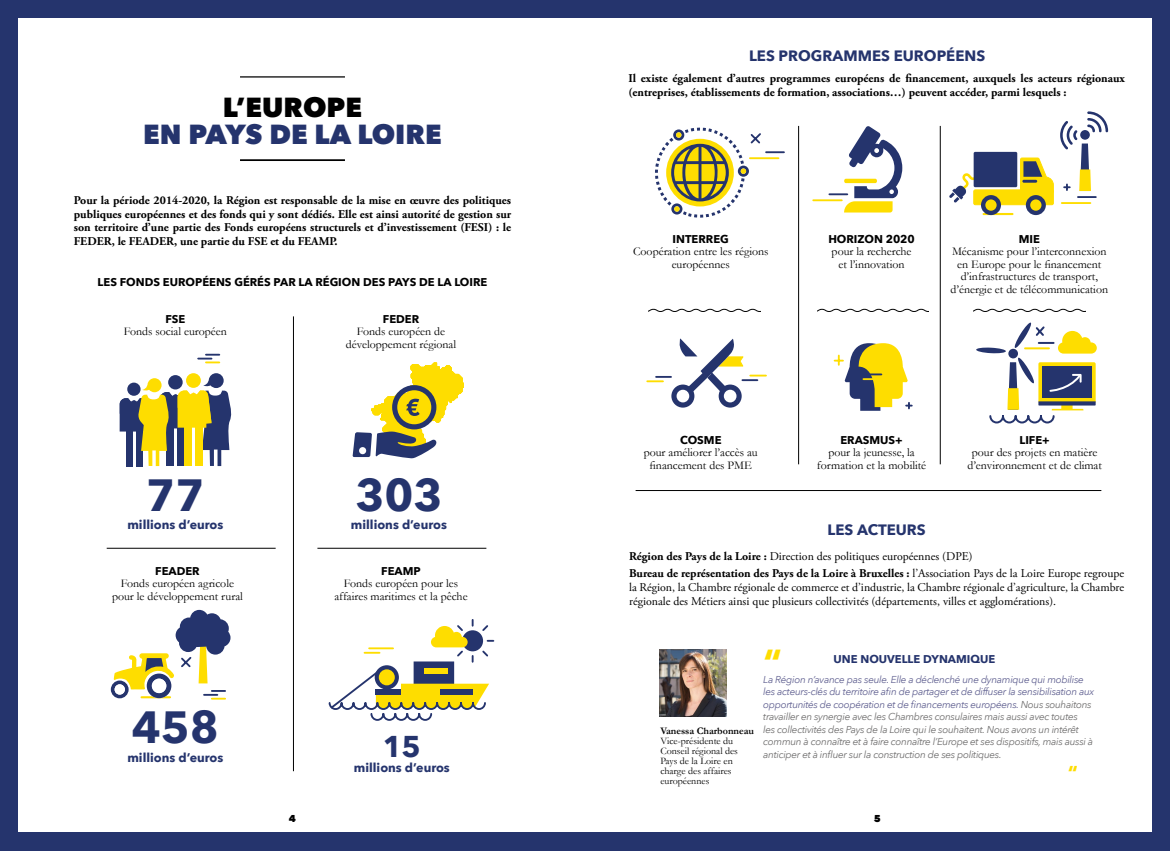
<style>
.page{position:relative;width:1170px;height:851px;background:#fff}
.page>*{position:absolute;margin:0;border:0;box-sizing:border-box;transform-origin:0 0}
.t1{font:700 45px "Avenir Next";color:#25346d}
.t2{font:700 37.5px "Avenir Next";color:#fedd00}
.t3{font:700 30px "Avenir Next";color:#25346d}
.t4{font:800 27.5px "Avenir Next";color:#25346d}
.t5{font:800 27.5px "Avenir Next";color:#000}
.t6{font:700 20px "Avenir Next";color:#fedd00}
.t7{font:700 15px "Avenir Next";color:#25346d}
.t8{font:700 12.5px "Avenir Next";color:#25346d}
.t9{font:11.88px/12.5px "Garamond";color:#000;text-align:center}
.t10{font:700 11.88px/13.8px "Adobe Garamond Pro";color:#000;text-align:justify}
.t11{font:11.88px/17.2px "Adobe Garamond Pro";color:#000}
.t12{font:700 11.25px "Avenir Next";color:#000}
.t13{font:700 11.25px "Avenir Next";color:#25346d}
.t14{font:italic 10px/12.5px "Avenir Next";letter-spacing:-.03em;color:#706f6f}
.t15{font:10px/10px "Garamond";color:#000}
.t16{font:700 10px "Garamond";color:#000}
.t17{font:800 10px "Avenir Next";color:#000}
.s1{font-weight:700}
.s2{color:#616191}
</style>
<div class="page">
<div style="left:0;top:0;width:585px;height:850px;background:#25346d"></div>
<div style="left:19px;top:19px;width:566px;height:813px;background:#fff"></div>
<hr style="left:240px;top:76px;width:105px;height:1px;background:#000">
<hr style="left:240px;top:159px;width:105px;height:2px;background:#000">
<hr style="left:293px;top:316px;width:1px;height:455px;background:#000">
<svg style="left:198px;top:354px;width:21px;height:9px"></svg>
<svg style="left:120px;top:373px;width:112px;height:93px"></svg>
<hr style="left:107px;top:548px;width:168px;height:1px;background:#000">
<hr style="left:317px;top:548px;width:169px;height:1px;background:#000">
<svg style="left:111px;top:609px;width:119px;height:90px"></svg>
<svg style="left:328px;top:619px;width:167px;height:102px"></svg>
<svg style="left:374px;top:665px;width:25px;height:24px"></svg>
<div style="left:379px;top:669px;width:16px;height:16px;background:#fedd00;border-radius:50%"></div>
<svg style="left:352px;top:362px;width:112px;height:97px"></svg>
<div style="left:585px;top:0;width:584px;height:850px;background:#25346d"></div>
<div style="left:585px;top:19px;width:566px;height:813px;background:#fff"></div>
<hr style="left:635px;top:490px;width:466px;height:1px;background:#000">
<hr style="left:798px;top:126px;width:1px;height:338px;background:#000">
<hr style="left:939px;top:126px;width:1px;height:338px;background:#000">
<img style="left:659px;top:649px;width:67px;height:67px">
<hr style="left:813px;top:199px;width:28px;height:2px;background:#fedd00">
<svg style="left:829px;top:126px;width:73px;height:86px"></svg>
<svg style="left:655px;top:128px;width:129px;height:90px"></svg>
<hr style="left:1061px;top:202px;width:29px;height:2px;background:#fedd00">
<svg style="left:647px;top:338px;width:119px;height:69px"></svg>
<svg style="left:976px;top:322px;width:120px;height:102px"></svg>
<svg style="left:834px;top:343px;width:77px;height:68px"></svg>
<hr style="left:983px;top:213px;width:29px;height:2px;background:#fedd00">
<div style="left:973px;top:190px;width:80px;height:15px;background:#fedd00;border-radius:2px"></div>
<div style="left:973px;top:190px;width:80px;height:15px;border:1px solid #fedd00;border-radius:2px"></div>
<svg style="left:949px;top:173px;width:51px;height:42px"></svg>
<svg style="left:1020px;top:158px;width:33px;height:57px"></svg>
<hr style="left:1022px;top:180px;width:15px;height:3px;background:#25346d">
<div style="left:973px;top:152px;width:44px;height:35px;background:#25346d;border-radius:2px"></div>
<svg style="left:1060px;top:111px;width:47px;height:87px"></svg>
<svg style="left:648px;top:309px;width:112px;height:3px"></svg>
<svg style="left:817px;top:309px;width:111px;height:3px"></svg>
<svg style="left:973px;top:309px;width:111px;height:3px"></svg>
<h3 class="t5" style="left:223px;top:90px;width:140px">L’EUROPE</h3>
<h3 class="t4" style="left:143px;top:118px;width:300px">EN PAYS DE LA LOIRE</h3>
<p class="t10" style="left:74px;top:193px;width:439px">Pour la période 2014-2020, la Région est responsable de la mise en œuvre des politiques publiques européennes et des fonds qui y sont dédiés. Elle est ainsi autorité de gestion sur son territoire d’une partie des Fonds européens structurels et d’investissement (FESI) : le FEDER, le FEADER, une partie du FSE et du FEAMP.</p>
<p class="t12" style="left:98px;top:272px;width:391px">LES FONDS EUROPÉENS GÉRÉS PAR LA RÉGION DES PAYS DE LA LOIRE</p>
<p class="t12" style="left:165px;top:309px;width:21px">FSE</p>
<p class="t9" style="left:124px;top:325px;width:104px">Fonds social européen</p>
<p class="t12" style="left:383px;top:309px;width:38px">FEDER</p>
<p class="t9" style="left:346px;top:325px;width:112px">Fonds européen de développement régional</p>
<h1 class="t1" style="left:146px;top:455px;width:60px">77</h1>
<p class="t8" style="left:127px;top:514px;width:97px">millions d’euros</p>
<p class="t12" style="left:155px;top:561px;width:46px">FEADER</p>
<p class="t9" style="left:112px;top:577px;width:132px">Fonds européen agricole pour le développement rural</p>
<h1 class="t1" style="left:132px;top:688px;width:89px">458</h1>
<p class="t8" style="left:127px;top:746px;width:97px">millions d’euros</p>
<h1 class="t1" style="left:355px;top:455px;width:89px">303</h1>
<p class="t8" style="left:351px;top:514px;width:97px">millions d’euros</p>
<p class="t12" style="left:381px;top:561px;width:41px">FEAMP</p>
<p class="t9" style="left:334px;top:577px;width:135px">Fonds européen pour les affaires maritimes et la pêche</p>
<p class="t17" style="left:289px;top:812px;width:9px">4</p>
<h3 class="t3" style="left:383px;top:720px;width:40px">15</h3>
<p class="t8" style="left:354px;top:756px;width:97px">millions d’euros</p>
<h3 class="t7" style="left:749px;top:42px;width:238px">LES PROGRAMMES EUROPÉENS</h3>
<p class="t10" style="left:628px;top:72px;width:498px">Il existe également d’autres programmes européens de financement, auxquels les acteurs régionaux (entreprises, établissements de formation, associations…) peuvent accéder, parmi lesquels :</p>
<p class="t12" style="left:672px;top:229px;width:58px">INTERREG</p>
<p class="t9" style="left:633px;top:245px;width:137px">Coopération entre les régions européennes</p>
<p class="t12" style="left:828px;top:229px;width:88px">HORIZON 2020</p>
<p class="t9" style="left:831px;top:245px;width:81px">pour la recherche et l’innovation</p>
<p class="t12" style="left:1018px;top:229px;width:23px">MIE</p>
<p class="t9" style="left:950px;top:245px;width:159px">Mécanisme pour l’interconnexion en Europe pour le financement d’infrastructures de transport, d’énergie et de télécommunication</p>
<p class="t12" style="left:680px;top:430px;width:43px">COSME</p>
<p class="t9" style="left:643px;top:446px;width:116px">pour améliorer l’accès au financement des PME</p>
<p class="t12" style="left:840px;top:430px;width:64px">ERASMUS+</p>
<p class="t9" style="left:816px;top:446px;width:111px">pour la jeunesse, la formation et la mobilité</p>
<h3 class="t7" style="left:827px;top:516px;width:100px">LES ACTEURS</h3>
<p class="t12" style="left:1019px;top:430px;width:32px">LIFE+</p>
<p class="t9" style="left:967px;top:446px;width:136px">pour des projets en matière d’environnement et de climat</p>
<p class="t11" style="left:629px;top:547px;width:496px"><span class="s1">Région des Pays de la Loire :</span> Direction des politiques européennes (DPE)<br><span class="s1">Bureau de représentation des Pays de la Loire à Bruxelles :</span> l’Association Pays de la Loire Europe regroupe</p>
<p class="t11" style="left:629px;top:580px;width:496px;line-height:13.8px">la Région, la Chambre régionale de commerce et d’industrie, la Chambre régionale d’agriculture, la Chambre régionale des Métiers ainsi que plusieurs collectivités (départements, villes et agglomérations).</p>
<p class="t16" style="left:660px;top:724px;width:95px">Vanessa Charbonneau</p>
<p class="t15" style="left:660px;top:735px;width:79px">Vice-présidente du<br>Conseil régional des<br>Pays de la Loire en charge des affaires européennes</p>
<h2 class="t2" style="left:763px;top:630px;width:21px">“</h2>
<p class="t14" style="left:763px;top:672px;width:332px"><span class="s2">La Région n’avance pas seule. Elle a déclenché une dynamique qui mobilise les acteurs-clés du territoire afin de partager et de diffuser la sensibilisation aux opportunités de coopération et de financements européens.</span> Nous souhaitons travailler en synergie avec les Chambres consulaires mais aussi avec toutes<br>les collectivités des Pays de la Loire qui le souhaitent. Nous avons un intérêt commun à connaître et à faire connaître l’Europe et ses dispositifs, mais aussi à anticiper et à influer sur la construction de ses politiques.</p>
<h3 class="t6" style="left:1067px;top:755px;width:12px">“</h3>
<p class="t13" style="left:833px;top:649px;width:163px">UNE NOUVELLE DYNAMIQUE</p>
<p class="t17" style="left:873px;top:812px;width:8px">5</p>
</div>
